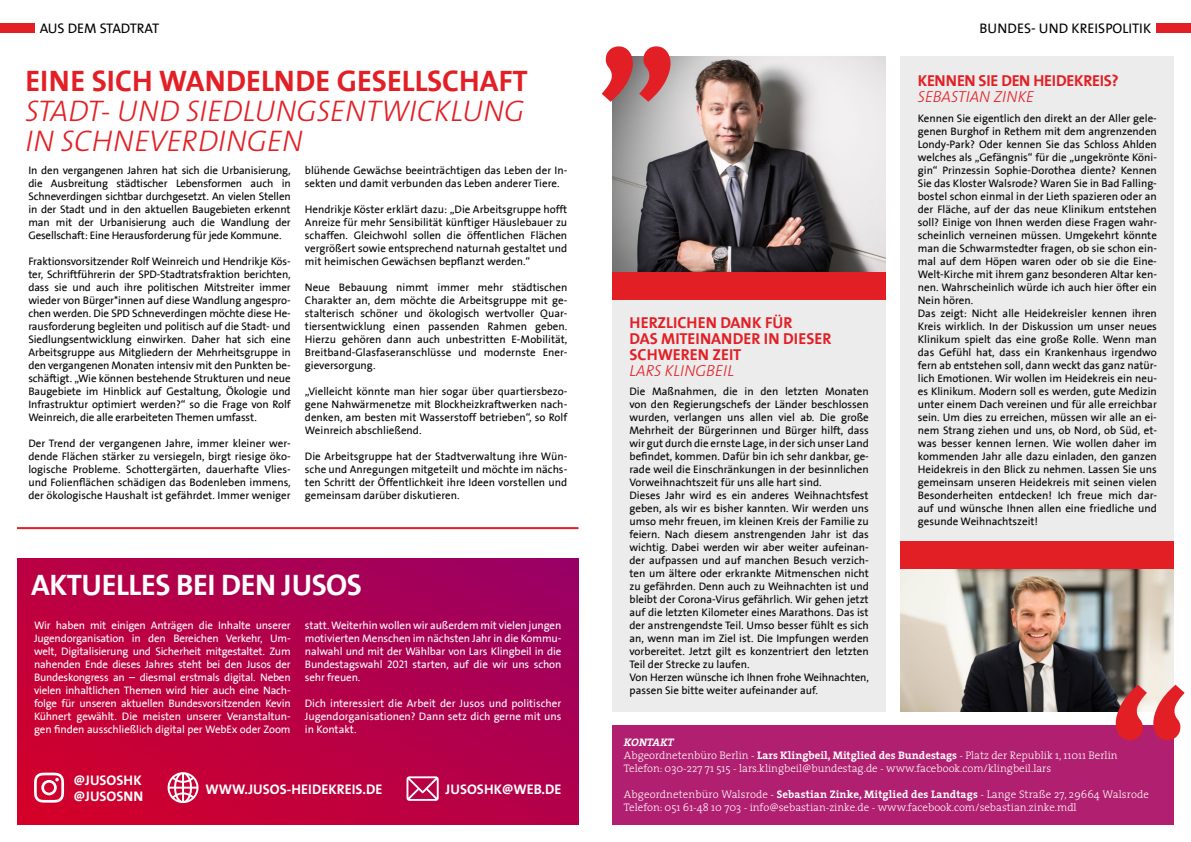
<style>
.page{position:relative;width:1191px;height:842px;background:#fff}
.page>*{position:absolute;margin:0;border:0;box-sizing:border-box;transform-origin:0 0}
.t1{font:700 172px "SPD2002 The Sans";color:#e21f25}
.t2{font:italic 300 30px/30px "The Sans";color:#e21f25}
.t3{font:700 30px "SPD2002 The Sans";color:#e21f25}
.t4{font:700 30px "SPD2002 The Sans";letter-spacing:-.015em;color:#fff}
.t5{font:700 16px/16px "SPD2002 The Sans";color:#e21f25}
.t6{font:italic 300 16px "The Sans";color:#e21f25}
.t7{font:700 16px "SPD2002 The Sans";letter-spacing:-.02em;color:#e21f25}
.t8{font:700 14px "The Sans";color:#fff}
.t9{font:14px "SPD2002 The Sans";color:#000}
.t10{font:11px/13px "SPD2002 The Sans";color:#000;text-align:justify}
.t11{font:11px/13px "SPD2002 The Sans";letter-spacing:-.01em;color:#fff;text-align:justify}
.t12{font:300 11px/13px "The Serif";color:#fff}
.s1{font-weight:700;font-style:italic}
.s2{font-weight:700}
</style>
<div class="page">
<img style="left:612px;top:57px;width:274px;height:215px">
<div style="left:612px;top:299px;width:274px;height:412px;background:#ececec"></div>
<div style="left:612px;top:725px;width:562px;height:100px;background:#b11f70"></div>
<div style="left:900px;top:57px;width:274px;height:485px;background:#ececec"></div>
<div style="left:1157px;top:24px;width:34px;height:9px;background:#e21f25"></div>
<img style="left:900px;top:569px;width:274px;height:143px">
<div style="left:900px;top:542px;width:274px;height:27px;background:#e21f25"></div>
<div style="left:0;top:24px;width:34px;height:9px;background:#e21f25"></div>
<hr style="left:17px;top:527px;width:561px;height:2px;background:#e21f25">
<div style="left:612px;top:272px;width:274px;height:27px;background:#e21f25"></div>
<img style="left:17px;top:559px;width:561px;height:266px">
<svg style="left:34px;top:773px;width:30px;height:30px"></svg>
<svg style="left:166px;top:771px;width:34px;height:34px"></svg>
<svg style="left:406px;top:776px;width:32px;height:25px"></svg>
<p class="t9" style="left:40px;top:21px;width:121px">AUS DEM STADTRAT</p>
<h2 class="t3" style="left:26px;top:65px;width:504px">EINE SICH WANDELNDE GESELLSCHAFT</h2>
<h2 class="t2" style="left:26px;top:95px;width:500px">STADT- UND SIEDLUNGSENTWICKLUNG<br>IN SCHNEVERDINGEN</h2>
<p class="t10" style="left:28px;top:164px;width:264px">In den vergangenen Jahren hat sich die Urbanisierung, die Ausbreitung städtischer Lebensformen auch in Schneverdingen sichtbar durchgesetzt. An vielen Stellen in der Stadt und in den aktuellen Baugebieten erkennt man mit der Urbanisierung auch die Wandlung der Gesellschaft: Eine Herausforderung für jede Kommune.</p>
<p class="t10" style="left:28px;top:255px;width:264px">Fraktionsvorsitzender Rolf Weinreich und Hendrikje Kös&shy;ter, Schriftführerin der SPD-Stadtratsfraktion berichten, dass sie und auch ihre politischen Mitstreiter immer wieder von Bürger*innen auf diese Wandlung angespro&shy;chen werden. Die SPD Schneverdingen möchte diese He&shy;rausforderung begleiten und politisch auf die Stadt- und Siedlungsentwicklung einwirken. Daher hat sich eine Arbeitsgruppe aus Mitgliedern der Mehrheitsgruppe in den vergangenen Monaten intensiv mit den Punkten be&shy;schäftigt. „Wie können bestehende Strukturen und neue Baugebiete im Hinblick auf Gestaltung, Ökologie und Infrastruktur optimiert werden?“ so die Frage von Rolf Weinreich, die alle erarbeiteten Themen umfasst.</p>
<p class="t10" style="left:28px;top:437px;width:264px">Der Trend der vergangenen Jahre, immer kleiner wer&shy;dende Flächen stärker zu versiegeln, birgt riesige öko&shy;logische Probleme. Schottergärten, dauerhafte Vlies&shy;und Folienflächen schädigen das Bodenleben immens, der ökologische Haushalt ist gefährdet. Immer weniger</p>
<p class="t10" style="left:305px;top:164px;width:264px">blühende Gewächse beeinträchtigen das Leben der In&shy;sekten und damit verbunden das Leben anderer Tiere.</p>
<p class="t10" style="left:305px;top:203px;width:264px">Hendrikje Köster erklärt dazu: „Die Arbeitsgruppe hofft Anreize für mehr Sensibilität künftiger Häuslebauer zu schaffen. Gleichwohl sollen die öffentlichen Flächen vergrößert sowie entsprechend naturnah gestaltet und mit heimischen Gewächsen bepflanzt werden.“</p>
<p class="t10" style="left:305px;top:281px;width:264px">Neue Bebauung nimmt immer mehr städtischen Charakter an, dem möchte die Arbeitsgruppe mit ge&shy;stalterisch schöner und ökologisch wertvoller Quar&shy;tiersentwicklung einen passenden Rahmen geben.<br>Hierzu gehören dann auch unbestritten E-Mobilität, Breitband-Glasfaseranschlüsse und modernste Ener&shy;gieversorgung.</p>
<p class="t10" style="left:305px;top:385px;width:264px">„Vielleicht könnte man hier sogar über quartiersbezo&shy;gene Nahwärmenetze mit Blockheizkraftwerken nach&shy;denken, am besten mit Wasserstoff betrieben“, so Rolf Weinreich abschließend.</p>
<p class="t10" style="left:305px;top:450px;width:264px">Die Arbeitsgruppe hat der Stadtverwaltung ihre Wün&shy;sche und Anregungen mitgeteilt und möchte im nächs&shy;ten Schritt der Öffentlichkeit ihre Ideen vorstellen und gemeinsam darüber diskutieren.</p>
<h2 class="t4" style="left:31px;top:569px;width:332px">AKTUELLES BEI DEN JUSOS</h2>
<p class="t11" style="left:34px;top:619px;width:258px">Wir haben mit einigen Anträgen die Inhalte unserer Jugendorganisation in den Bereichen Verkehr, Um&shy;welt, Digitalisierung und Sicherheit mitgestaltet. Zum nahenden Ende dieses Jahres steht bei den Jusos der Bundeskongress an – diesmal erstmals digital. Neben vielen inhaltlichen Themen wird hier auch eine Nach&shy;folge für unseren aktuellen Bundesvorsitzenden Kevin Kühnert gewählt. Die meisten unserer Veranstaltun&shy;gen finden ausschließlich digital per WebEx oder Zoom</p>
<p class="t11" style="left:305px;top:619px;width:258px">statt. Weiterhin wollen wir außerdem mit vielen jungen motivierten Menschen im nächsten Jahr in die Kommu&shy;nalwahl und mit der Wählbar von Lars Klingbeil in die Bundestagswahl 2021 starten, auf die wir uns schon sehr freuen.</p>
<p class="t11" style="left:305px;top:697px;width:258px">Dich interessiert die Arbeit der Jusos und politischer Jugendorganisationen? Dann setz dich gerne mit uns in Kontakt.</p>
<p class="t8" style="left:74px;top:769px;width:69px">@JUSOSHK</p>
<p class="t8" style="left:74px;top:785px;width:71px">@JUSOSNN</p>
<p class="t8" style="left:205px;top:778px;width:178px">WWW.JUSOS-HEIDEKREIS.DE</p>
<p class="t8" style="left:445px;top:777px;width:117px">JUSOSHK@WEB.DE</p>
<p class="t9" style="left:979px;top:21px;width:173px">BUNDES- UND KREISPOLITIK</p>
<h1 class="t1" style="left:595px;top:-77px;width:85px">„</h1>
<h3 class="t7" style="left:918px;top:72px;width:202px">KENNEN SIE DEN HEIDEKREIS?</h3>
<h3 class="t6" style="left:918px;top:83px;width:118px">SEBASTIAN ZINKE</h3>
<p class="t10" style="left:918px;top:112px;width:241px;text-align:left">Kennen Sie eigentlich den direkt an der Aller gele&shy;genen Burghof in Rethem mit dem angrenzenden Londy-Park? Oder kennen Sie das Schloss Ahlden welches als „Gefängnis“ für die „ungekrönte Köni&shy;gin“ Prinzessin Sophie-Dorothea diente? Kennen Sie das Kloster Walsrode? Waren Sie in Bad Falling&shy;bostel schon einmal in der Lieth spazieren oder an der Fläche, auf der das neue Klinikum entstehen soll? Einige von Ihnen werden diese Fragen wahr&shy;scheinlich verneinen müssen. Umgekehrt könnte man die Schwarmstedter fragen, ob sie schon ein&shy;mal auf dem Höpen waren oder ob sie die Eine-Welt-Kirche mit ihrem ganz besonderen Altar ken&shy;nen. Wahrscheinlich würde ich auch hier öfter ein Nein hören.<br>Das zeigt: Nicht alle Heidekreisler kennen ihren Kreis wirklich. In der Diskussion um unser neues Klinikum spielt das eine große Rolle. Wenn man das Gefühl hat, dass ein Krankenhaus irgendwo fern ab entstehen soll, dann weckt das ganz natür&shy;lich Emotionen. Wir wollen im Heidekreis ein neu&shy;es Klinikum. Modern soll es werden, gute Medizin unter einem Dach vereinen und für alle erreichbar sein. Um dies zu erreichen, müssen wir alle an ei&shy;nem Strang ziehen und uns, ob Nord, ob Süd, et&shy;was besser kennen lernen. Wie wollen daher im kommenden Jahr alle dazu einladen, den ganzen Heidekreis in den Blick zu nehmen. Lassen Sie uns gemeinsam unseren Heidekreis mit seinen vielen Besonderheiten entdecken! Ich freue mich dar&shy;auf und wünsche Ihnen allen eine friedliche und gesunde Weihnachtszeit!</p>
<h3 class="t5" style="left:629px;top:315px;width:203px">HERZLICHEN DANK FÜR<br>DAS MITEINANDER IN DIESER<br>SCHWEREN ZEIT</h3>
<h3 class="t6" style="left:629px;top:357px;width:106px">LARS KLINGBEIL</h3>
<p class="t10" style="left:629px;top:385px;width:241px;text-align:left">Die Maßnahmen, die in den letzten Monaten von den Regierungschefs der Länder beschlossen wurden, verlangen uns allen viel ab. Die große Mehrheit der Bürgerinnen und Bürger hilft, dass wir gut durch die ernste Lage, in der sich unser Land befindet, kommen. Dafür bin ich sehr dankbar, ge&shy;rade weil die Einschränkungen in der besinnlichen Vorweihnachtszeit für uns alle hart sind.<br>Dieses Jahr wird es ein anderes Weihnachtsfest geben, als wir es bisher kannten. Wir werden uns umso mehr freuen, im kleinen Kreis der Familie zu feiern. Nach diesem anstrengenden Jahr ist das wichtig. Dabei werden wir aber weiter aufeinan&shy;der aufpassen und auf manchen Besuch verzich&shy;ten um ältere oder erkrankte Mitmenschen nicht zu gefährden. Denn auch zu Weihnachten ist und bleibt der Corona-Virus gefährlich. Wir gehen jetzt auf die letzten Kilometer eines Marathons. Das ist der anstrengendste Teil. Umso besser fühlt es sich an, wenn man im Ziel ist. Die Impfungen werden vorbereitet. Jetzt gilt es konzentriert den letzten Teil der Strecke zu laufen.<br>Von Herzen wünsche ich Ihnen frohe Weihnachten, passen Sie bitte weiter aufeinander auf.</p>
<h1 class="t1" style="left:1107px;top:666px;width:85px">“</h1>
<p class="t12" style="left:624px;top:735px;width:495px"><span class="s1">KONTAKT<br></span>Abgeordnetenbüro Berlin - <span class="s2">Lars Klingbeil, Mitglied des Bundestags</span> - Platz der Republik 1, 11011 Berlin<br>Telefon: 030-227 71 515 - lars.klingbeil@bundestag.de - www.facebook.com/klingbeil.lars</p>
<p class="t12" style="left:624px;top:787px;width:526px">Abgeordnetenbüro Walsrode - <span class="s2">Sebastian Zinke, Mitglied des Landtags</span> - Lange Straße 27, 29664 Walsrode<br>Telefon: 051 61-48 10 703 - info@sebastian-zinke.de - www.facebook.com/sebastian.zinke.mdl</p>
</div>
